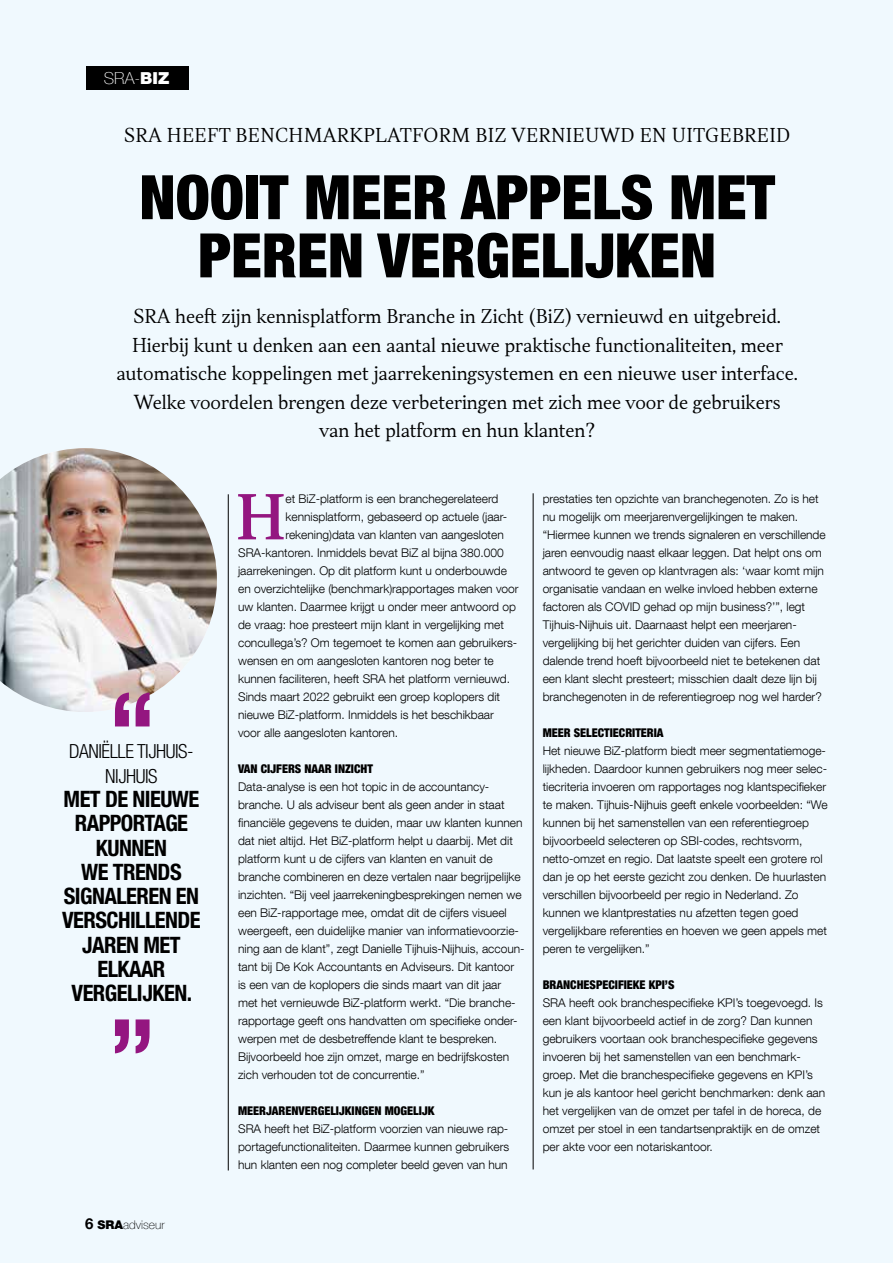
<style>
.page{position:relative;width:893px;height:1263px;background:#f0f9fe}
.page>*{position:absolute;margin:0;border:0;box-sizing:border-box;transform-origin:0 0}
.t1{font:900 condensed 61.35px/58.2px "Helvetica Neue LT Com";color:#000;text-align:center}
.t2{font:500 58.8px "TT Jenevers";color:#941680}
.t3{font:700 condensed 22.5px/24.3px "Helvetica Neue LT Com";letter-spacing:-.025em;color:#000;text-align:center}
.t4{font:300 condensed 19.5px/24.3px "Helvetica Neue LT Com";letter-spacing:-.025em;color:#000;text-align:center}
.t5{font:300 18px/28.5px "TT Jenevers";color:#000;text-align:center}
.t6{font:100 16.5px "Helvetica Neue LT Com";color:#fff}
.t7{font:300 12px/18px "Helvetica Neue LT Com";color:#000}
.t8{font:900 condensed 12px "Helvetica Neue LT Com";color:#000}
.t9{font:100 12px "Helvetica Neue LT Com";color:#000}
.s1{font-weight:900}
.s2{font-weight:700;font-size:15px}
</style>
<div class="page">
<div style="left:87px;top:66px;width:102px;height:23px;background:#000"></div>
<hr style="left:533px;top:493px;width:1px;height:676px;background:#000">
<hr style="left:228px;top:494px;width:1px;height:676px;background:#000">
<img style="left:0;top:448px;width:217px;height:264px">
<svg style="left:115px;top:692px;width:35px;height:34px"></svg>
<svg style="left:115px;top:1019px;width:35px;height:34px"></svg>
<h3 class="t6" style="left:104px;top:68px;width:67px">SRA-<span class="s1">BIZ</span></h3>
<h3 class="t5" style="left:124px;top:122px;width:667px">SRA HEEFT BENCHMARKPLATFORM BIZ VERNIEUWD EN UITGEBREID</h3>
<h1 class="t1" style="left:139px;top:168px;width:637px">NOOIT MEER APPELS MET<br>PEREN VERGELIJKEN</h1>
<p class="t5" style="left:117px;top:302px;width:683px">SRA heeft zijn kennisplatform Branche in Zicht (BiZ) vernieuwd en uitgebreid.<br>Hierbij kunt u denken aan een aantal nieuwe praktische functionaliteiten, meer automatische koppelingen met jaarrekeningsystemen en een nieuwe user interface.<br>Welke voordelen brengen deze verbeteringen met zich mee voor de gebruikers van het platform en hun klanten?</p>
<h3 class="t4" style="left:69px;top:739px;width:126px">DANIËLLE TIJHUIS-<br>NIJHUIS</h3>
<h3 class="t3" style="left:62px;top:787px;width:140px">MET DE NIEUWE<br>RAPPORTAGE<br>KUNNEN<br>WE TRENDS<br>SIGNALEREN EN<br>VERSCHILLENDE<br>JAREN MET<br>ELKAAR<br>VERGELIJKEN.</h3>
<p class="t9" style="left:85px;top:1218px;width:81px"><span class="s2">6</span> <span class="s1">SRA</span>adviseur</p>
<h2 class="t2" style="left:236px;top:478px;width:51px">H</h2>
<p class="t7" style="left:286px;top:490px;width:214px">et BiZ-platform is een branchegerelateerd</p>
<p class="t7" style="left:286px;top:508px;width:222px">kennisplatform, gebaseerd op actuele (jaar-</p>
<p class="t7" style="left:286px;top:526px;width:220px">rekening)data van klanten van aangesloten</p>
<p class="t7" style="left:238px;top:544px;width:267px">SRA-kantoren. Inmiddels bevat BiZ al bijna 380.000</p>
<p class="t7" style="left:238px;top:562px;width:270px">jaarrekeningen. Op dit platform kunt u onderbouwde</p>
<p class="t7" style="left:238px;top:580px;width:282px">en overzichtelijke (benchmark)rapportages maken voor</p>
<p class="t7" style="left:238px;top:598px;width:279px">uw klanten. Daarmee krijgt u onder meer antwoord op</p>
<p class="t7" style="left:238px;top:616px;width:267px">de vraag: hoe presteert mijn klant in vergelijking met</p>
<p class="t7" style="left:238px;top:634px;width:281px">concullega’s? Om tegemoet te komen aan gebruikers-</p>
<p class="t7" style="left:238px;top:652px;width:257px">wensen en om aangesloten kantoren nog beter te</p>
<p class="t7" style="left:238px;top:670px;width:273px">kunnen faciliteren, heeft SRA het platform vernieuwd.</p>
<p class="t7" style="left:238px;top:688px;width:264px">Sinds maart 2022 gebruikt een groep koplopers dit</p>
<p class="t7" style="left:238px;top:706px;width:257px">nieuwe BiZ-platform. Inmiddels is het beschikbaar</p>
<p class="t7" style="left:238px;top:724px;width:162px">voor alle aangesloten kantoren.</p>
<p class="t8" style="left:238px;top:762px;width:136px">VAN CIJFERS NAAR INZICHT</p>
<p class="t7" style="left:238px;top:778px;width:288px">Data-analyse is een hot topic in de accountancy&shy;branche. U als adviseur bent als geen ander in staat financiële gegevens te duiden, maar uw klanten kunnen dat niet altijd. Het BiZ-platform helpt u daarbij. Met dit platform kunt u de cijfers van klanten en vanuit de branche combineren en deze vertalen naar begrijpelijke inzichten. “Bij veel jaarrekeningbesprekingen nemen we een BiZ-rapportage mee, omdat dit de cijfers visueel weergeeft, een duidelijke manier van informatievoorzie&shy;ning aan de klant”, zegt Danielle Tijhuis-Nijhuis, accoun&shy;tant bij De Kok Accountants en Adviseurs. Dit kantoor is een van de koplopers die sinds maart van dit jaar<br>met het vernieuwde BiZ-platform werkt. “Die branche&shy;rapportage geeft ons handvatten om specifieke onder&shy;werpen met de desbetreffende klant te bespreken.<br>Bijvoorbeeld hoe zijn omzet, marge en bedrijfskosten zich verhouden tot de concurrentie.”</p>
<p class="t8" style="left:238px;top:1104px;width:198px">MEERJARENVERGELIJKINGEN MOGELIJK</p>
<p class="t7" style="left:238px;top:1120px;width:273px;text-align:justify">SRA heeft het BiZ-platform voorzien van nieuwe rap&shy;portagefunctionaliteiten. Daarmee kunnen gebruikers hun klanten een nog completer beeld geven van hun</p>
<p class="t7" style="left:543px;top:490px;width:285px">prestaties ten opzichte van branchegenoten. Zo is het nu mogelijk om meerjarenvergelijkingen te maken. “Hiermee kunnen we trends signaleren en verschillende jaren eenvoudig naast elkaar leggen. Dat helpt ons om antwoord te geven op klantvragen als: ‘waar komt mijn organisatie vandaan en welke invloed hebben externe factoren als COVID gehad op mijn business?’”, legt Tijhuis-Nijhuis uit. Daarnaast helpt een meerjaren&shy;vergelijking bij het gerichter duiden van cijfers. Een dalende trend hoeft bijvoorbeeld niet te betekenen dat een klant slecht presteert; misschien daalt deze lijn bij branchegenoten in de referentiegroep nog wel harder?</p>
<p class="t8" style="left:543px;top:726px;width:122px">MEER SELECTIECRITERIA</p>
<p class="t7" style="left:543px;top:742px;width:286px">Het nieuwe BiZ-platform biedt meer segmentatiemoge&shy;lijkheden. Daardoor kunnen gebruikers nog meer selec&shy;tiecriteria invoeren om rapportages nog klantspecifieker te maken. Tijhuis-Nijhuis geeft enkele voorbeelden: “We kunnen bij het samenstellen van een referentiegroep bijvoorbeeld selecteren op SBI-codes, rechtsvorm, netto-omzet en regio. Dat laatste speelt een grotere rol dan je op het eerste gezicht zou denken. De huurlasten verschillen bijvoorbeeld per regio in Nederland. Zo kunnen we klantprestaties nu afzetten tegen goed vergelijkbare referenties en hoeven we geen appels met peren te vergelijken.”</p>
<p class="t8" style="left:543px;top:978px;width:133px">BRANCHESPECIFIEKE KPI’S</p>
<p class="t7" style="left:543px;top:994px;width:284px">SRA heeft ook branchespecifieke KPI’s toegevoegd. Is een klant bijvoorbeeld actief in de zorg? Dan kunnen gebruikers voortaan ook branchespecifieke gegevens invoeren bij het samenstellen van een benchmark&shy;groep. Met die branchespecifieke gegevens en KPI’s kun je als kantoor heel gericht benchmarken: denk aan het vergelijken van de omzet per tafel in de horeca, de omzet per stoel in een tandartsenpraktijk en de omzet per akte voor een notariskantoor.</p>
</div>
